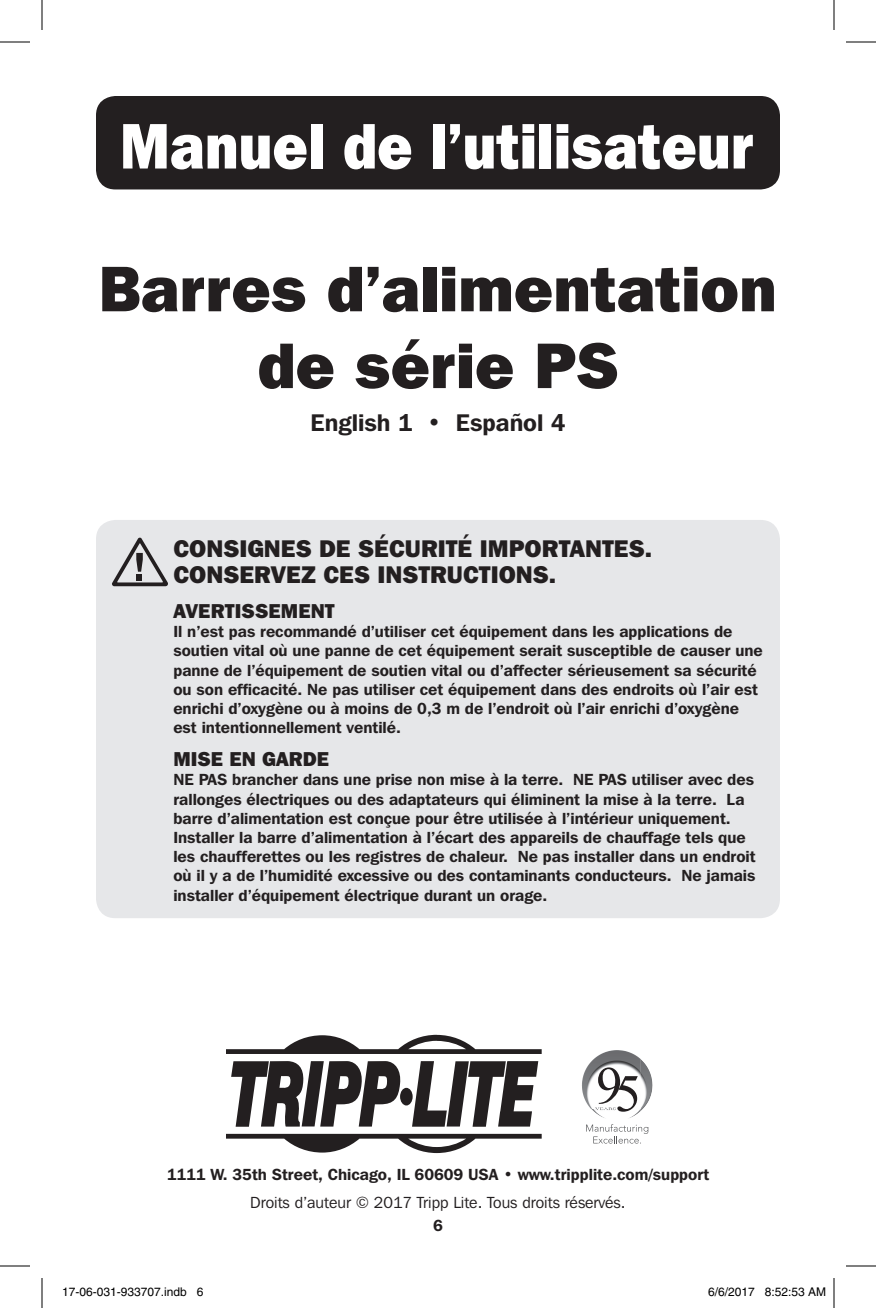
<style>
.page{position:relative;width:876px;height:1308px;background:#fff}
.page>*{position:absolute;margin:0;border:0;box-sizing:border-box;transform-origin:0 0}
.t1{font:800 64px/76.8px "Franklin Gothic IT Cby BT";color:#231f20;text-align:center}
.t2{font:800 64px "Franklin Gothic IT Cby BT";color:#fff;scale:.9 1}
.t3{font:800 24px/26px "Franklin Gothic IT Cby BT";color:#231f20}
.t4{font:600 24px "Franklin Gothic IT Cby BT";color:#231f20}
.t5{font:800 20px "Franklin Gothic IT Cby BT";color:#231f20}
.t6{font:600 16px/19.2px "Franklin Gothic IT Cby BT";color:#231f20}
.t7{font:16px "Franklin Gothic IT Cby BT";color:#231f20}
.t8{font:12px "Helvetica";color:#000}
</style>
<div class="page">
<div style="left:400px;top:1088px;width:13px;height:17px;background:#231f20;border-radius:50%"></div>
<svg style="left:231px;top:1061px;width:170px;height:66px"></svg>
<svg style="left:412px;top:1061px;width:126px;height:66px"></svg>
<svg style="left:226px;top:1035px;width:316px;height:19px"></svg>
<svg style="left:226px;top:1134px;width:316px;height:19px"></svg>
<div style="left:96px;top:96px;width:684px;height:93px;background:#231f20;border-radius:19px"></div>
<div style="left:96px;top:520px;width:684px;height:398px;background:#e6e7e9;border-radius:19px"></div>
<svg style="left:112px;top:538px;width:56px;height:48px"></svg>
<img style="left:586px;top:1050px;width:30px;height:19px">
<img style="left:641px;top:1066px;width:11px;height:45px">
<img style="left:591px;top:1109px;width:43px;height:9px">
<svg style="left:586px;top:1124px;width:62px;height:20px"></svg>
<svg style="left:598px;top:1067px;width:40px;height:45px"></svg>
<hr style="left:0;top:42px;width:30px;height:1px;background:#000">
<hr style="left:846px;top:42px;width:30px;height:1px;background:#000">
<hr style="left:0;top:1266px;width:30px;height:1px;background:#000">
<hr style="left:846px;top:1266px;width:30px;height:1px;background:#000">
<hr style="left:42px;top:0;width:1px;height:30px;background:#000">
<hr style="left:42px;top:1278px;width:1px;height:30px;background:#000">
<hr style="left:834px;top:0;width:1px;height:30px;background:#000">
<hr style="left:834px;top:1278px;width:1px;height:30px;background:#000">
<p class="t2" style="left:120px;top:105px;width:706px">Manuel de l’utilisateur</p>
<p class="t1" style="left:99px;top:249px;width:679px">Barres d’alimentation de série PS</p>
<p class="t4" style="left:311px;top:408px;width:256px">English 1 • Español 4</p>
<p class="t3" style="left:173px;top:535px;width:480px">CONSIGNES DE SÉCURITÉ IMPORTANTES.<br>CONSERVEZ CES INSTRUCTIONS.</p>
<p class="t5" style="left:173px;top:598px;width:163px">AVERTISSEMENT</p>
<p class="t6" style="left:173px;top:622px;width:591px">Il n’est pas recommandé d’utiliser cet équipement dans les applications de soutien vital où une panne de cet équipement serait susceptible de causer une panne de l’équipement de soutien vital ou d’affecter sérieusement sa sécurité ou son efficacité. Ne pas utiliser cet équipement dans des endroits où l’air est enrichi d’oxygène ou à moins de 0,3 m de l’endroit où l’air enrichi d’oxygène est intentionnellement ventilé.</p>
<p class="t5" style="left:173px;top:746px;width:157px">MISE EN GARDE</p>
<p class="t6" style="left:173px;top:770px;width:584px">NE PAS brancher dans une prise non mise à la terre. NE PAS utiliser avec des rallonges électriques ou des adaptateurs qui éliminent la mise à la terre. La barre d’alimentation est conçue pour être utilisée à l’intérieur uniquement.<br>Installer la barre d’alimentation à l’écart des appareils de chauffage tels que les chaufferettes ou les registres de chaleur. Ne pas installer dans un endroit où il y a de l’humidité excessive ou des contaminants conducteurs. Ne jamais installer d’équipement électrique durant un orage.</p>
<p class="t6" style="left:167px;top:1165px;width:544px">1111 W. 35th Street, Chicago, IL 60609 USA • www.tripplite.com/support</p>
<p class="t7" style="left:250px;top:1193px;width:377px">Droits d’auteur © 2017 Tripp Lite. Tous droits réservés.</p>
<p class="t6" style="left:433px;top:1215px;width:11px">6</p>
<p class="t8" style="left:62px;top:1285px;width:143px">17-06-031-933707.indb 6</p>
<p class="t8" style="left:708px;top:1285px;width:120px">6/6/2017 8:52:53 AM</p>
</div>
